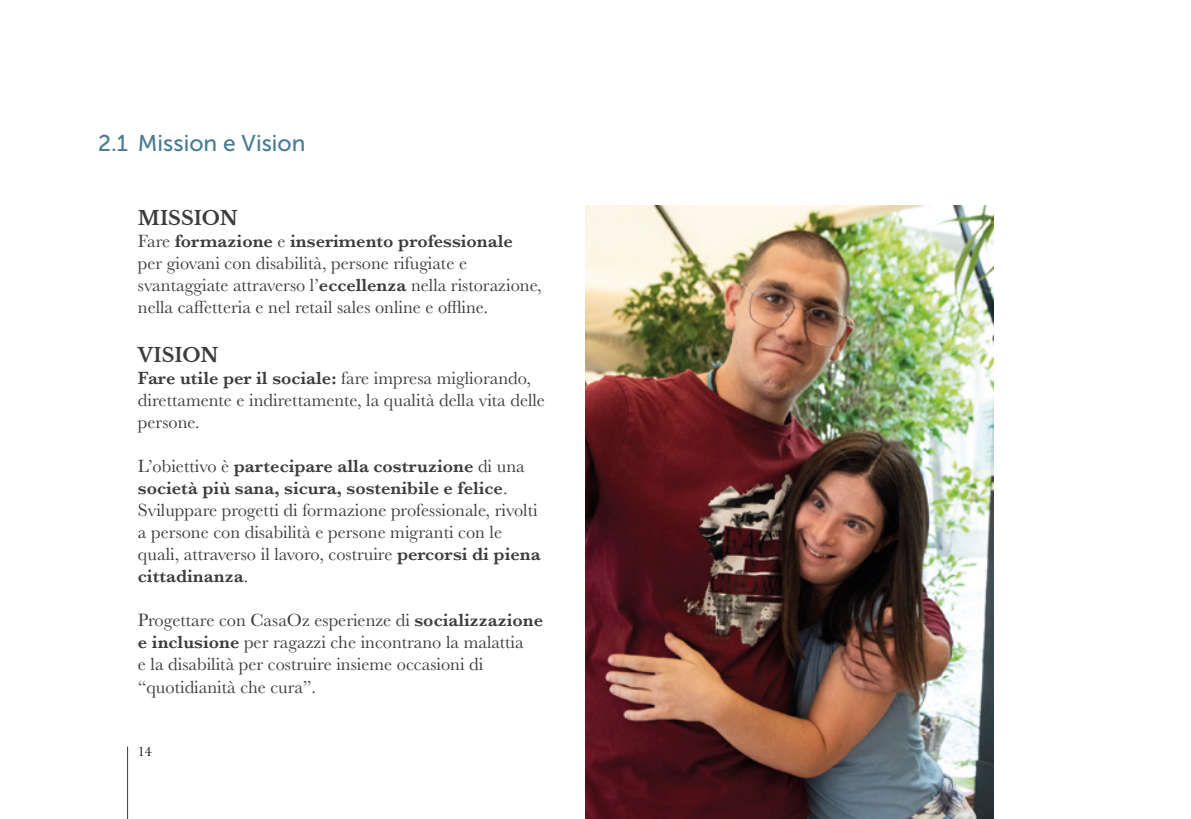
<style>
.page{position:relative;width:1191px;height:819px;background:#fff}
.page>*{position:absolute;margin:0;border:0;box-sizing:border-box;transform-origin:0 0}
.t1{font:22.75px "Museo Sans 500";color:#487c94}
.t2{font:700 19.25px "Libre Baskerville";color:#3c3c3b}
.t3{font:18.38px/22.1px "Baskerville";color:#3c3c3b}
.t4{font:14px "Baskerville";color:#000}
.s1{font-weight:600}
</style>
<div class="page">
<hr style="left:127px;top:746px;width:1px;height:73px;background:#3c3c3b">
<img style="left:586px;top:206px;width:407px;height:613px">
<p class="t1" style="left:98px;top:131px;width:209px">2.1 Mission e Vision</p>
<p class="t2" style="left:138px;top:206px;width:101px">MISSION</p>
<p class="t3" style="left:138px;top:230px;width:405px">Fare <span class="s1">formazione</span> e <span class="s1">inserimento professionale </span>per giovani con disabilità, persone rifugiate e svantaggiate attraverso l’<span class="s1">eccellenza</span> nella ristorazione, nella caffetteria e nel retail sales online e offline.</p>
<p class="t2" style="left:138px;top:343px;width:82px">VISION</p>
<p class="t3" style="left:138px;top:367px;width:408px"><span class="s1">Fare utile per il sociale:</span> fare impresa migliorando, direttamente e indirettamente, la qualità della vita delle persone.</p>
<p class="t3" style="left:138px;top:455px;width:404px">L’obiettivo è <span class="s1">partecipare alla costruzione</span> di una <span class="s1">società più sana, sicura, sostenibile e felice</span>.<br>Sviluppare progetti di formazione professionale, rivolti a persone con disabilità e persone migranti con le quali, attraverso il lavoro, costruire <span class="s1">percorsi di piena cittadinanza</span>.</p>
<p class="t3" style="left:138px;top:609px;width:407px">Progettare con CasaOz esperienze di <span class="s1">socializzazione e inclusione</span> per ragazzi che incontrano la malattia<br>e la disabilità per costruire insieme occasioni di “quotidianità che cura”.</p>
<p class="t4" style="left:138px;top:742px;width:15px">14</p>
</div>
